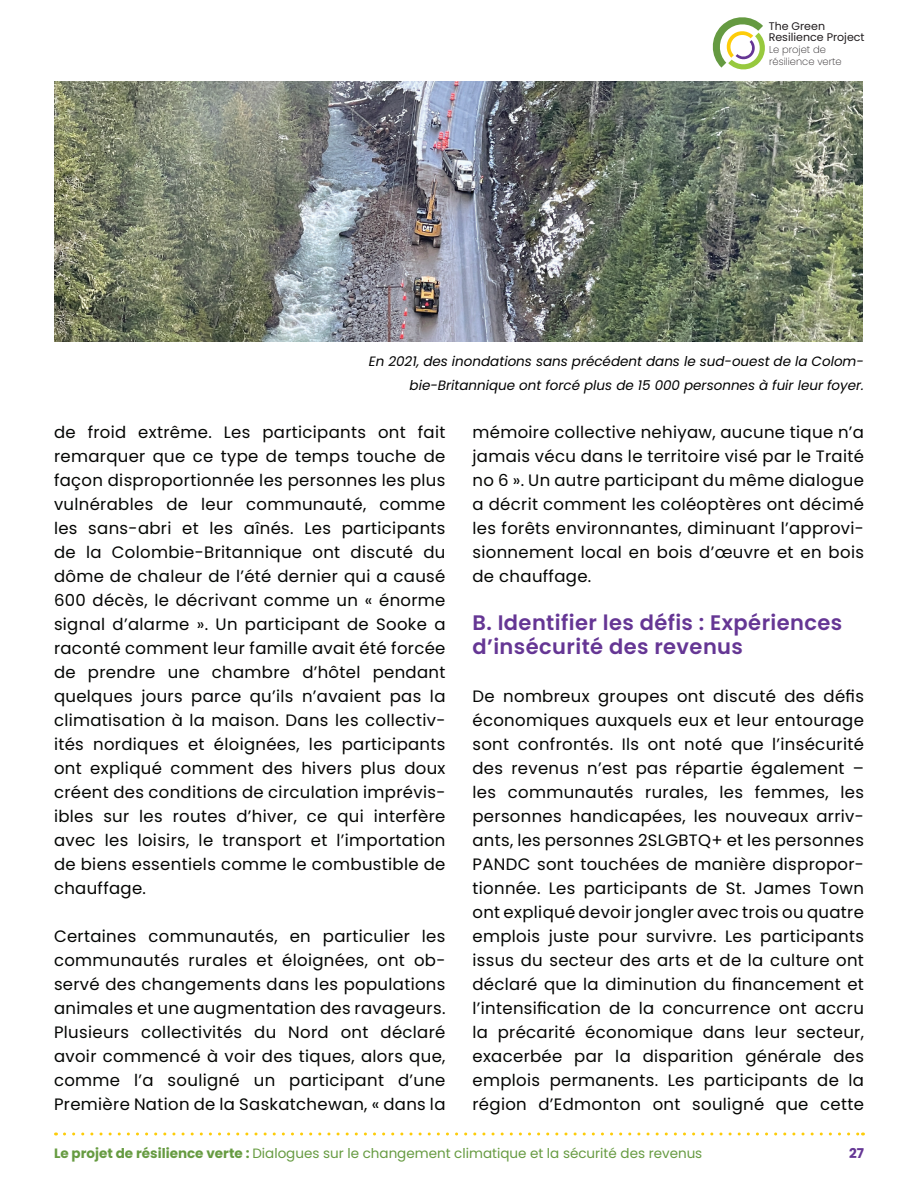
<style>
.page{position:relative;width:918px;height:1188px;background:#fff}
.page>*{position:absolute;margin:0;border:0;box-sizing:border-box;transform-origin:0 0}
.t1{font:600 21px/24px "Poppins";letter-spacing:.02em;color:#653694}
.t2{font:16.5px/24px "Poppins";letter-spacing:.02em;color:#040503;text-align:justify}
.t3{font:italic 13.5px/24px "Poppins";color:#000;text-align:right}
.t4{font:13.5px "Poppins";color:#669b41}
.t5{font:700 13.5px "Poppins";color:#653695}
.t6{font:11.1px/11.1px "Poppins";color:#211d1f}
.t7{font:200 9.9px/12.1px "Poppins";color:#211d1f}
.s1{font-weight:700}
</style>
<div class="page">
<svg style="left:64px;top:1132px;width:799px;height:4px"></svg>
<svg style="left:712px;top:17px;width:53px;height:53px"></svg>
<img style="left:54px;top:81px;width:808px;height:261px">
<p class="t6" style="left:769px;top:21px;width:97px">The Green<br>Resilience Project</p>
<p class="t7" style="left:769px;top:44px;width:74px">Le projet de résilience verte</p>
<p class="t3" style="left:369px;top:349px;width:497px">En 2021, des inondations sans précédent dans le sud-ouest de la Colom&shy;bie-Britannique ont forcé plus de 15 000 personnes à fuir leur foyer.</p>
<p class="t2" style="left:54px;top:420px;width:393px">de froid extrême. Les participants ont fait remarquer que ce type de temps touche de façon disproportionnée les personnes les plus vulnérables de leur communauté, comme les sans-abri et les aînés. Les participants de la Colombie-Britannique ont discuté du dôme de chaleur de l’été dernier qui a causé 600 décès, le décrivant comme un « énorme signal d’alarme ». Un participant de Sooke a raconté comment leur famille avait été forcée de prendre une chambre d’hôtel pendant quelques jours parce qu’ils n’avaient pas la climatisation à la maison. Dans les collectiv&shy;ités nordiques et éloignées, les participants ont expliqué comment des hivers plus doux créent des conditions de circulation imprévis&shy;ibles sur les routes d’hiver, ce qui interfère avec les loisirs, le transport et l’importation de biens essentiels comme le combustible de chauffage.</p>
<p class="t2" style="left:54px;top:924px;width:393px">Certaines communautés, en particulier les communautés rurales et éloignées, ont ob&shy;servé des changements dans les populations animales et une augmentation des ravageurs.<br>Plusieurs collectivités du Nord ont déclaré avoir commencé à voir des tiques, alors que, comme l’a souligné un participant d’une Première Nation de la Saskatchewan, « dans la</p>
<p class="t2" style="left:473px;top:421px;width:393px">mémoire collective nehiyaw, aucune tique n’a jamais vécu dans le territoire visé par le Traité no 6 ». Un autre participant du même dialogue a décrit comment les coléoptères ont décimé les forêts environnantes, diminuant l’approvi&shy;sionnement local en bois d’œuvre et en bois de chauffage.</p>
<p class="t1" style="left:472px;top:611px;width:371px">B. Identifier les défis : Expériences d’insécurité des revenus</p>
<p class="t2" style="left:472px;top:684px;width:393px">De nombreux groupes ont discuté des défis économiques auxquels eux et leur entourage sont confrontés. Ils ont noté que l’insécurité des revenus n’est pas répartie également – les communautés rurales, les femmes, les personnes handicapées, les nouveaux arriv&shy;ants, les personnes 2SLGBTQ+ et les personnes PANDC sont touchées de manière dispropor&shy;tionnée. Les participants de St. James Town ont expliqué devoir jongler avec trois ou quatre emplois juste pour survivre. Les participants issus du secteur des arts et de la culture ont déclaré que la diminution du financement et l’intensification de la concurrence ont accru la précarité économique dans leur secteur, exacerbée par la disparition générale des emplois permanents. Les participants de la région d’Edmonton ont souligné que cette</p>
<p class="t4" style="left:54px;top:1145px;width:650px"><span class="s1">Le projet de résilience verte :</span> Dialogues sur le changement climatique et la sécurité des revenus</p>
<p class="t5" style="left:849px;top:1145px;width:16px">27</p>
</div>
